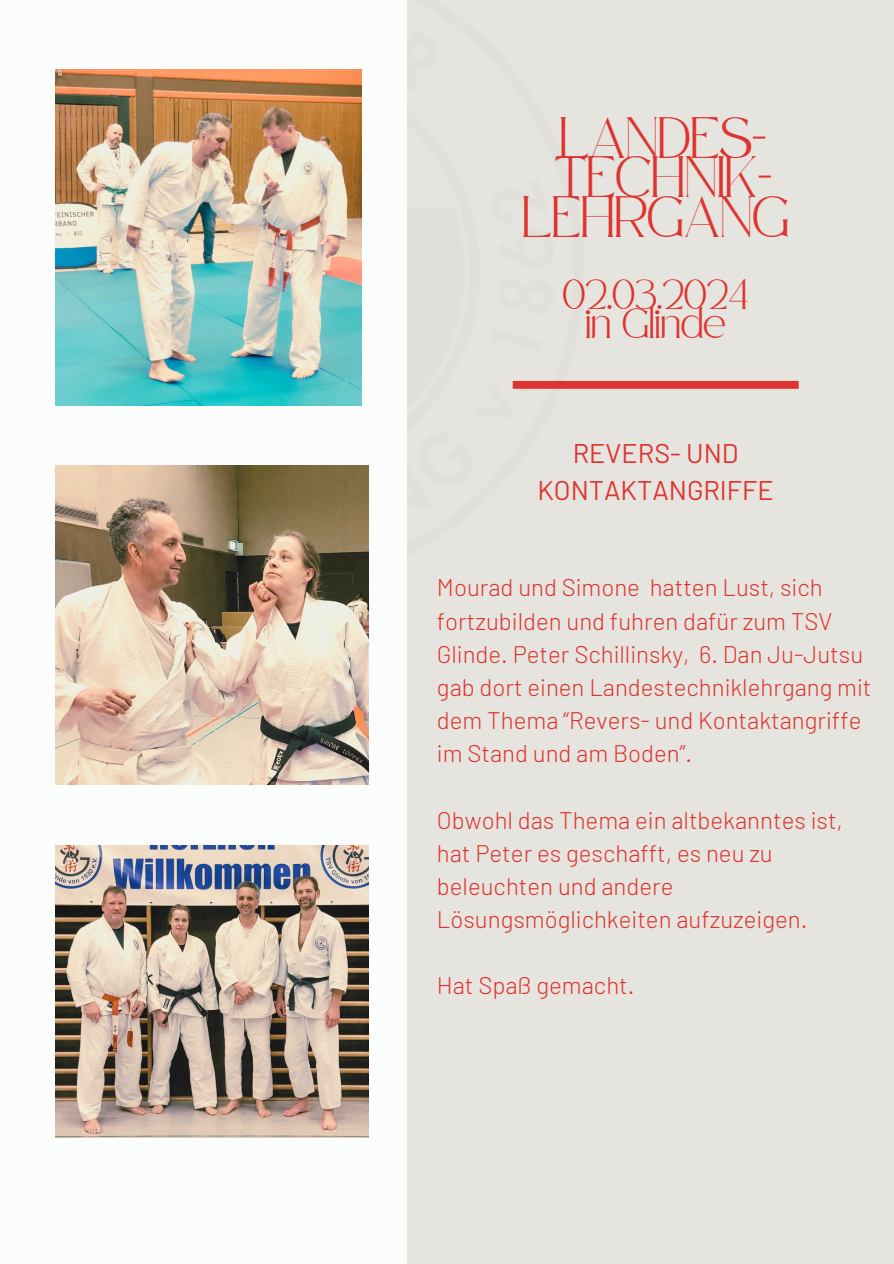
<style>
.page{position:relative;width:894px;height:1264px;background:#fff}
.page>*{position:absolute;margin:0;border:0;box-sizing:border-box;transform-origin:0 0}
.t1{font:28.5px/39.3px "Safira March";color:#de332f;text-align:center}
.t2{font:27px/37.2px "Barlow";color:#de332f;text-align:center}
.t3{font:300 24px/33.2px "Barlow";color:#de332f}
.t4{font:20.7px "Safira March";color:#de332f}
</style>
<div class="page">
<div style="left:0;top:0;width:893px;height:1263px;background:#e6e4de"></div>
<div style="left:0;top:0;width:407px;height:1263px;background:#fbfdfc"></div>
<div style="left:512px;top:381px;width:286px;height:8px;background:#de332f"></div>
<img style="left:55px;top:70px;width:306px;height:335px">
<img style="left:55px;top:465px;width:313px;height:320px">
<img style="left:55px;top:845px;width:313px;height:292px">
<p class="t1" style="left:522px;top:129px;width:268px">LANDES-<br>TECHNIK-<br>LEHRGANG</p>
<h1 class="t4" style="left:562px;top:290px;width:187px">02.03.2024</h1>
<h2 class="t4" style="left:585px;top:318px;width:142px">in Glinde</h2>
<h2 class="t2" style="left:537px;top:433px;width:238px">REVERS- UND<br>KONTAKTANGRIFFE</h2>
<p class="t3" style="left:437px;top:570px;width:436px">Mourad und Simone hatten Lust, sich fortzubilden und fuhren dafür zum TSV Glinde. Peter Schillinsky, 6. Dan Ju-Jutsu gab dort einen Landestechniklehrgang mit dem Thema “Revers- und Kontaktangriffe im Stand und am Boden”.</p>
<h1 class="t3" style="left:437px;top:802px;width:407px">Obwohl das Thema ein altbekanntes ist, hat Peter es geschafft, es neu zu beleuchten und andere<br>Lösungsmöglichkeiten aufzuzeigen.</h1>
<p class="t3" style="left:437px;top:968px;width:199px">Hat Spaß gemacht.</p>
</div>
